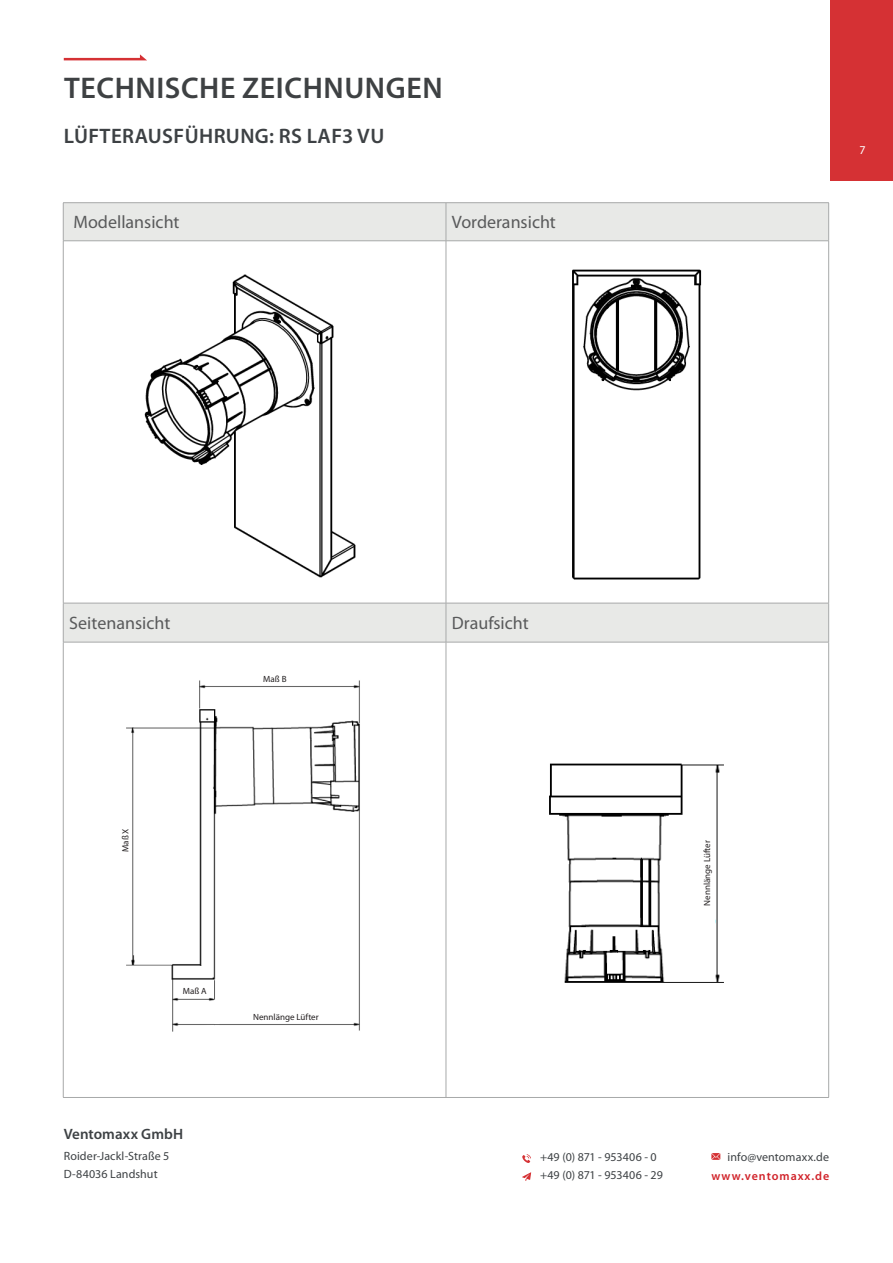
<style>
.page{position:relative;width:893px;height:1263px;background:#fff}
.page>*{position:absolute;margin:0;border:0;box-sizing:border-box;transform-origin:0 0}
.Kapitel-Headline{font:600 30px "Myriad Pro";letter-spacing:.02em;color:#3e4143}
.Baureihe-Headline{font:600 21px "Myriad Pro";letter-spacing:.02em;color:#3d4144}
.t1{font:18px "Myriad Pro";color:#595a5b}
.t2{font:600 15px "Myriad Pro";color:#3d4144}
.t3{font:12px/18px "Myriad Pro";letter-spacing:.005em;color:#3d4144}
.t4{font:600 12px "Myriad Pro";letter-spacing:.08em;color:#d1232a}
.Seitenzahl{font:12px "Myriad Pro";color:#fff}
.t5{font:9px "Myriad Pro";color:#231f20}
</style>
<div class="page">
<svg style="left:522px;top:1154px;width:9px;height:9px"></svg>
<svg style="left:522px;top:1172px;width:9px;height:9px"></svg>
<svg style="left:711px;top:1153px;width:9px;height:7px"></svg>
<svg style="left:64px;top:54px;width:83px;height:6px"></svg>
<div style="left:830px;top:0;width:63px;height:181px;background:#d53134"></div>
<svg style="left:64px;top:203px;width:764px;height:439px"></svg>
<hr style="left:63px;top:202px;width:383px;height:1px;background:#a7a9a9">
<hr style="left:63px;top:203px;width:1px;height:38px;background:#a7a9a9">
<hr style="left:63px;top:241px;width:383px;height:1px;background:#a7a9a9">
<hr style="left:63px;top:241px;width:1px;height:362px;background:#a7a9a9">
<hr style="left:63px;top:603px;width:383px;height:1px;background:#a7a9a9">
<hr style="left:63px;top:603px;width:1px;height:39px;background:#a7a9a9">
<hr style="left:63px;top:642px;width:383px;height:1px;background:#a7a9a9">
<hr style="left:63px;top:642px;width:1px;height:455px;background:#a7a9a9">
<hr style="left:63px;top:1097px;width:383px;height:1px;background:#a7a9a9">
<hr style="left:446px;top:202px;width:383px;height:1px;background:#a7a9a9">
<hr style="left:446px;top:203px;width:1px;height:38px;background:#a7a9a9">
<hr style="left:828px;top:203px;width:1px;height:38px;background:#a7a9a9">
<hr style="left:446px;top:241px;width:383px;height:1px;background:#a7a9a9">
<hr style="left:446px;top:241px;width:1px;height:362px;background:#a7a9a9">
<hr style="left:828px;top:241px;width:1px;height:362px;background:#a7a9a9">
<hr style="left:446px;top:603px;width:383px;height:1px;background:#a7a9a9">
<hr style="left:446px;top:603px;width:1px;height:39px;background:#a7a9a9">
<hr style="left:828px;top:603px;width:1px;height:39px;background:#a7a9a9">
<hr style="left:446px;top:642px;width:383px;height:1px;background:#a7a9a9">
<hr style="left:446px;top:642px;width:1px;height:455px;background:#a7a9a9">
<hr style="left:828px;top:642px;width:1px;height:455px;background:#a7a9a9">
<hr style="left:446px;top:1097px;width:383px;height:1px;background:#a7a9a9">
<img style="left:137px;top:262px;width:229px;height:319px">
<img style="left:548px;top:260px;width:175px;height:331px">
<img style="left:549px;top:763px;width:175px;height:220px">
<div style="left:699px;top:774px;width:16px;height:198px;background:#fff"></div>
<img style="left:126px;top:680px;width:234px;height:352px">
<p class="Kapitel-Headline" style="left:64px;top:69px;width:380px">TECHNISCHE ZEICHNUNGEN</p>
<p class="Baureihe-Headline" style="left:64px;top:123px;width:322px">LÜFTERAUSFÜHRUNG: RS LAF3 VU</p>
<p class="t1" style="left:74px;top:211px;width:108px">Modellansicht</p>
<p class="t1" style="left:452px;top:211px;width:105px">Vorderansicht</p>
<p class="Seitenzahl" style="left:859px;top:143px;width:8px">7</p>
<p class="t1" style="left:69px;top:612px;width:103px">Seitenansicht</p>
<p class="t1" style="left:452px;top:612px;width:78px">Draufsicht</p>
<p class="t5" style="left:263px;top:673px;width:25px">Maß B</p>
<p class="t5" style="left:120px;top:852px;width:25px;rotate:-90deg">Maß X</p>
<p class="t5" style="left:183px;top:985px;width:25px">Maß A</p>
<p class="t5" style="left:253px;top:1011px;width:67px">Nennlänge Lüfter</p>
<p class="t5" style="left:702px;top:906px;width:67px;rotate:-90deg">Nennlänge Lüfter</p>
<p class="t2" style="left:64px;top:1124px;width:121px">Ventomaxx GmbH</p>
<p class="t3" style="left:64px;top:1147px;width:107px">Roider-Jackl-Straße 5<br>D-84036 Landshut</p>
<p class="t3" style="left:540px;top:1148px;width:124px">+49 (0) 871 - 953406 - 0 +49 (0) 871 - 953406 - 29</p>
<p class="t3" style="left:727px;top:1148px;width:103px">info@ventomaxx.de</p>
<p class="t4" style="left:711px;top:1168px;width:120px">www.ventomaxx.de</p>
</div>
